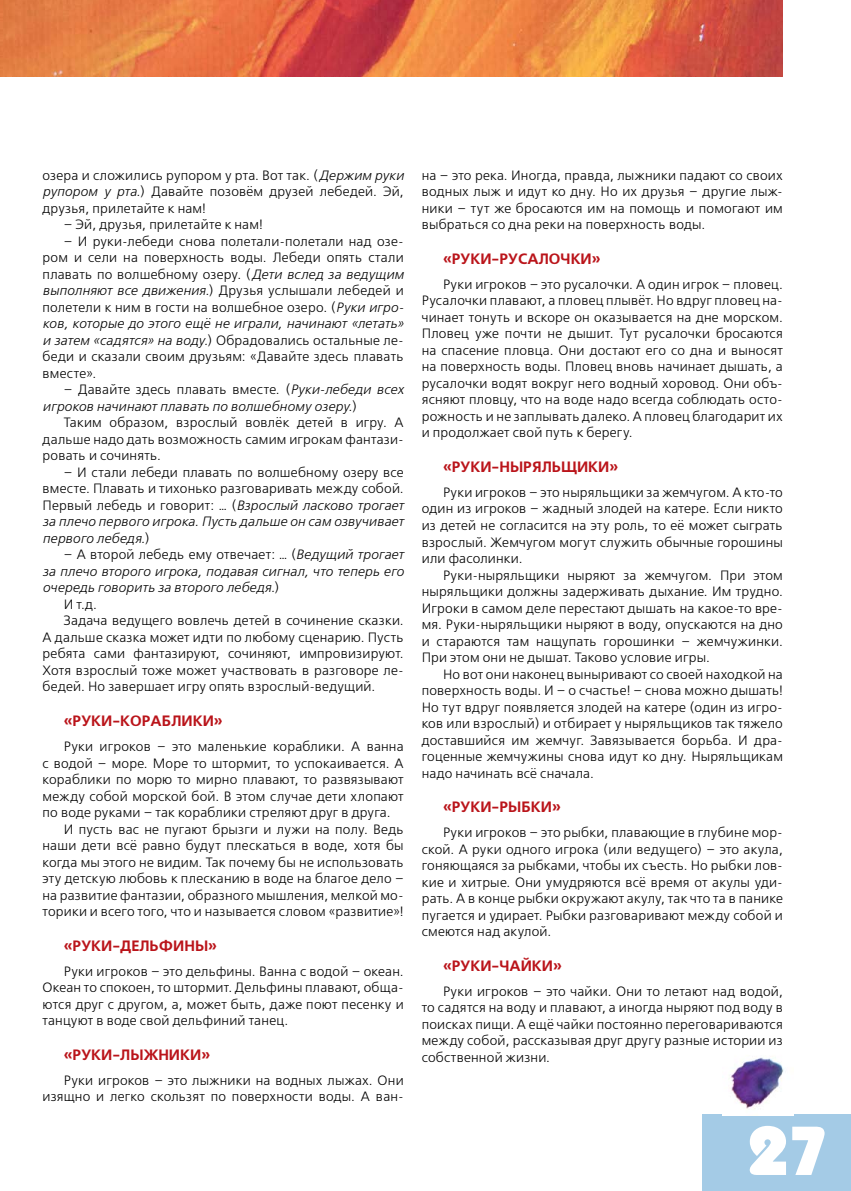
<style>
.page{position:relative;width:851px;height:1191px;background:#fff}
.page>*{position:absolute;margin:0;border:0;box-sizing:border-box;transform-origin:0 0}
.t1{font:800 69px "Bauhaus C";color:#fff}
.t2{font:700 15px "Free Set C";color:#ba141a}
.t3{font:13.5px/16.5px "Free Set C";letter-spacing:.015em;color:#000;text-align:justify}
.t4{font:italic 13.5px/16.5px "Free Set C";letter-spacing:.015em;color:#000}
.s1{font-style:italic}
.s2{font-style:normal}
</style>
<div class="page">
<div style="left:702px;top:1114px;width:148px;height:77px;background:#a4cbe6"></div>
<img style="left:722px;top:1057px;width:71px;height:58px">
<img style="left:0;top:0;width:782px;height:77px">
<p class="t3" style="left:43px;top:168px;width:362px">озера и сложились рупором у рта. Вот так. (<span class="s1">Держим руки рупором у рта.</span>) Давайте позовём друзей лебедей. Эй, друзья, прилетайте к нам!</p>
<p class="t3" style="left:64px;top:217px;width:200px">– Эй, друзья, прилетайте к нам!</p>
<p class="t3" style="left:43px;top:234px;width:362px;text-indent:21px">– И руки-лебеди снова полетали-полетали над озе&shy;ром и сели на поверхность воды. Лебеди опять стали плавать по волшебному озеру. (<span class="s1">Дети вслед за ведущим выполняют все движения.</span>) Друзья услышали лебедей и полетели к ним в гости на волшебное озеро. (<span class="s1">Руки игро&shy;ков, которые до этого ещё не играли, начинают «летать» и затем «садятся» на воду.</span>) Обрадовались остальные ле&shy;беди и сказали своим друзьям: «Давайте здесь плавать вместе».</p>
<p class="t4" style="left:43px;top:382px;width:362px;text-indent:21px"><span class="s2">– Давайте здесь плавать вместе. (</span>Руки-лебеди всех игроков начинают плавать по волшебному озеру.<span class="s2">)</span></p>
<p class="t3" style="left:43px;top:415px;width:362px;text-indent:21px">Таким образом, взрослый вовлёк детей в игру. А дальше надо дать возможность самим игрокам фантази&shy;ровать и сочинять.</p>
<p class="t3" style="left:43px;top:464px;width:362px;text-indent:21px">– И стали лебеди плавать по волшебному озеру все вместе. Плавать и тихонько разговаривать между собой.<br>Первый лебедь и говорит: … (<span class="s1">Взрослый ласково трогает за плечо первого игрока. Пусть дальше он сам озвучивает первого лебедя.</span>)</p>
<p class="t3" style="left:64px;top:547px;width:341px">– А второй лебедь ему отвечает: … (<span class="s1">Ведущий трогает</span></p>
<p class="t4" style="left:43px;top:563px;width:362px">за плечо второго игрока, подавая сигнал, что теперь его</p>
<p class="t4" style="left:43px;top:580px;width:238px">очередь говорить за второго лебедя.<span class="s2">)</span></p>
<p class="t3" style="left:64px;top:596px;width:35px">И т.д.</p>
<p class="t3" style="left:64px;top:613px;width:341px">Задача ведущего вовлечь детей в сочинение сказки.</p>
<p class="t3" style="left:43px;top:629px;width:362px">А дальше сказка может идти по любому сценарию. Пусть</p>
<p class="t3" style="left:43px;top:646px;width:362px">ребята сами фантазируют, сочиняют, импровизируют.</p>
<p class="t3" style="left:43px;top:662px;width:362px">Хотя взрослый тоже может участвовать в разговоре ле-</p>
<p class="t3" style="left:43px;top:679px;width:334px">бедей. Но завершает игру опять взрослый-ведущий.</p>
<p class="t2" style="left:64px;top:712px;width:160px">«РУКИ-КОРАБЛИКИ»</p>
<p class="t3" style="left:64px;top:739px;width:341px">Руки игроков – это маленькие кораблики. А ванна</p>
<p class="t3" style="left:43px;top:755px;width:362px">с водой – море. Море то штормит, то успокаивается. А</p>
<p class="t3" style="left:43px;top:772px;width:362px">кораблики по морю то мирно плавают, то развязывают</p>
<p class="t3" style="left:43px;top:788px;width:362px">между собой морской бой. В этом случае дети хлопают</p>
<p class="t3" style="left:43px;top:805px;width:349px">по воде руками – так кораблики стреляют друг в друга.</p>
<p class="t3" style="left:64px;top:821px;width:341px">И пусть вас не пугают брызги и лужи на полу. Ведь</p>
<p class="t3" style="left:43px;top:838px;width:362px">наши дети всё равно будут плескаться в воде, хотя бы</p>
<p class="t3" style="left:43px;top:854px;width:362px">когда мы этого не видим. Так почему бы не использовать</p>
<p class="t3" style="left:43px;top:871px;width:362px">эту детскую любовь к плесканию в воде на благое дело –</p>
<p class="t3" style="left:43px;top:887px;width:362px">на развитие фантазии, образного мышления, мелкой мо-</p>
<p class="t3" style="left:43px;top:904px;width:362px">торики и всего того, что и называется словом «развитие»!</p>
<p class="t2" style="left:64px;top:937px;width:155px">«РУКИ-ДЕЛЬФИНЫ»</p>
<p class="t3" style="left:43px;top:963px;width:362px;text-indent:21px">Руки игроков – это дельфины. Ванна с водой – океан.<br>Океан то спокоен, то штормит. Дельфины плавают, обща&shy;ются друг с другом, а, может быть, даже поют песенку и танцуют в воде свой дельфиний танец.</p>
<p class="t2" style="left:64px;top:1046px;width:148px">«РУКИ-ЛЫЖНИКИ»</p>
<p class="t3" style="left:43px;top:1072px;width:362px;text-align:right">Руки игроков – это лыжники на водных лыжах. Они изящно и легко скользят по поверхности воды. А ван-</p>
<p class="t3" style="left:421px;top:168px;width:362px">на – это река. Иногда, правда, лыжники падают со своих водных лыж и идут ко дну. Но их друзья – другие лыж&shy;ники – тут же бросаются им на помощь и помогают им выбраться со дна реки на поверхность воды.</p>
<p class="t2" style="left:443px;top:250px;width:159px">«РУКИ-РУСАЛОЧКИ»</p>
<p class="t3" style="left:421px;top:277px;width:362px;text-indent:21px">Руки игроков – это русалочки. А один игрок – пловец.<br>Русалочки плавают, а пловец плывёт. Но вдруг пловец на&shy;чинает тонуть и вскоре он оказывается на дне морском.<br>Пловец уже почти не дышит. Тут русалочки бросаются на спасение пловца. Они достают его со дна и выносят на поверхность воды. Пловец вновь начинает дышать, а русалочки водят вокруг него водный хоровод. Они объ&shy;ясняют пловцу, что на воде надо всегда соблюдать осто&shy;рожность и не заплывать далеко. А пловец благодарит их и продолжает свой путь к берегу.</p>
<p class="t2" style="left:443px;top:458px;width:177px">«РУКИ-НЫРЯЛЬЩИКИ»</p>
<p class="t3" style="left:421px;top:485px;width:362px;text-indent:21px">Руки игроков – это ныряльщики за жемчугом. А кто-то один из игроков – жадный злодей на катере. Если никто из детей не согласится на эту роль, то её может сыграть взрослый. Жемчугом могут служить обычные горошины или фасолинки.</p>
<p class="t3" style="left:421px;top:567px;width:362px;text-indent:21px">Руки-ныряльщики ныряют за жемчугом. При этом ныряльщики должны задерживать дыхание. Им трудно.<br>Игроки в самом деле перестают дышать на какое-то вре&shy;мя. Руки-ныряльщики ныряют в воду, опускаются на дно и стараются там нащупать горошинки – жемчужинки.<br>При этом они не дышат. Таково условие игры.</p>
<p class="t3" style="left:421px;top:666px;width:362px;text-indent:21px">Но вот они наконец выныривают со своей находкой на поверхность воды. И – о счастье! – снова можно дышать!<br>Но тут вдруг появляется злодей на катере (один из игро&shy;ков или взрослый) и отбирает у ныряльщиков так тяжело доставшийся им жемчуг. Завязывается борьба. И дра&shy;гоценные жемчужины снова идут ко дну. Ныряльщикам надо начинать всё сначала.</p>
<p class="t2" style="left:443px;top:798px;width:119px">«РУКИ-РЫБКИ»</p>
<p class="t3" style="left:421px;top:825px;width:362px;text-indent:21px">Руки игроков – это рыбки, плавающие в глубине мор&shy;ской. А руки одного игрока (или ведущего) – это акула, гоняющаяся за рыбками, чтобы их съесть. Но рыбки лов&shy;кие и хитрые. Они умудряются всё время от акулы уди&shy;рать. А в конце рыбки окружают акулу, так что та в панике пугается и удирает. Рыбки разговаривают между собой и смеются над акулой.</p>
<p class="t2" style="left:443px;top:957px;width:120px">«РУКИ-ЧАЙКИ»</p>
<p class="t3" style="left:421px;top:983px;width:362px;text-indent:21px">Руки игроков – это чайки. Они то летают над водой, то садятся на воду и плавают, а иногда ныряют под воду в поисках пищи. А ещё чайки постоянно переговариваются между собой, рассказывая друг другу разные истории из собственной жизни.</p>
<h1 class="t1" style="left:745px;top:1109px;width:85px">27</h1>
</div>
